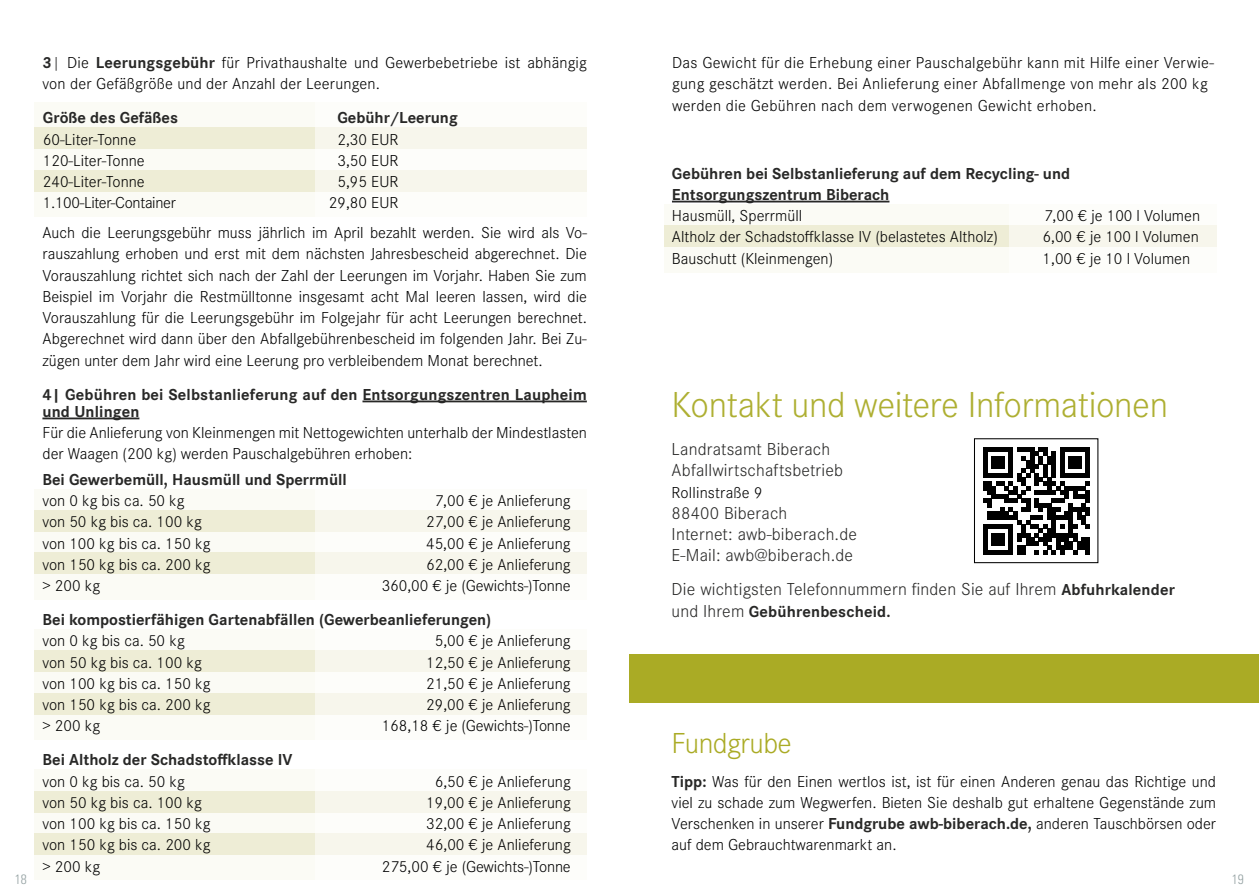
<style>
.page{position:relative;width:1259px;height:893px;background:#fff}
.page>*{position:absolute;margin:0;border:0;box-sizing:border-box;transform-origin:0 0}
.t1{font:300 37.5px "Corporate S";letter-spacing:-.01em;color:#aeaf32}
.t2{font:300 30px "Corporate S";letter-spacing:-.02em;color:#aaab25}
.t3{font:300 18px/21.3px "Corporate S";letter-spacing:.01em;color:#282827}
.t4{font:300 16.5px/21.3px "Corporate S";color:#000;text-align:justify}
.t5{font:700 16.5px/17px "Corporate S";color:#282827}
.t6{font:300 16.5px/21.3px "Corporate S";letter-spacing:.02em;color:#000}
.t7{font:300 16.5px "Corporate S";letter-spacing:-.02em;color:#000}
.t8{font:300 condensed 13.5px "Univers LT Std";color:#95a2a3}
.s1{font-weight:700;color:#282827}
.s2{color:#282827}
.s3{font-weight:700;font-size:16.5px}
.s4{font-weight:300;font-size:18px}
</style>
<div class="page">
<div style="left:630px;top:654px;width:629px;height:49px;background:#aaab25"></div>
<svg style="left:983px;top:447px;width:107px;height:107px"></svg>
<div style="left:974px;top:438px;width:124px;height:125px;border:1px solid #000"></div>
<div style="left:34px;top:770px;width:552px;height:110px;background:#fbfbf5"></div>
<div style="left:34px;top:791px;width:552px;height:21px;background:#eeedd6"></div>
<div style="left:34px;top:834px;width:552px;height:21px;background:#eeedd6"></div>
<div style="left:34px;top:629px;width:553px;height:111px;background:#fbfbf5"></div>
<div style="left:34px;top:651px;width:552px;height:21px;background:#eeedd6"></div>
<div style="left:34px;top:693px;width:552px;height:22px;background:#eeedd6"></div>
<div style="left:34px;top:489px;width:553px;height:111px;background:#fbfbf5"></div>
<div style="left:34px;top:510px;width:553px;height:21px;background:#eeedd6"></div>
<div style="left:34px;top:552px;width:553px;height:21px;background:#eeedd6"></div>
<div style="left:34px;top:102px;width:553px;height:115px;background:#fbfbf5"></div>
<div style="left:34px;top:128px;width:552px;height:21px;background:#eeedd6"></div>
<div style="left:34px;top:170px;width:552px;height:22px;background:#eeedd6"></div>
<hr style="left:362px;top:400px;width:225px;height:2px;background:#282827">
<hr style="left:42px;top:417px;width:97px;height:2px;background:#282827">
<div style="left:315px;top:98px;width:279px;height:119px;background:linear-gradient(to right,#fbfaf4,#fbfbf6)"></div>
<div style="left:315px;top:480px;width:302px;height:124px;background:linear-gradient(to right,#fafaf4,#fcfcf9)"></div>
<div style="left:315px;top:629px;width:302px;height:260px;background:linear-gradient(to right,#fbfaf4,#fdfcf9)"></div>
<div style="left:663px;top:204px;width:553px;height:68px;background:#fbfbf5"></div>
<div style="left:663px;top:225px;width:553px;height:22px;background:#eeedd6"></div>
<div style="left:1009px;top:191px;width:241px;height:124px;background:linear-gradient(to bottom,#fcfbf7,#fffffe)"></div>
<hr style="left:672px;top:201px;width:217px;height:1px;background:#282827">
<p class="t4" style="left:43px;top:52px;width:546px"><span class="s1">3</span><span class="s2">|</span> Die <span class="s1">Leerungsgebühr</span> für Privathaushalte und Gewerbebetriebe ist abhängig von der Gefäßgröße und der Anzahl der Leerungen.</p>
<p class="t5" style="left:43px;top:110px;width:137px">Größe des Gefäßes</p>
<p class="t5" style="left:337px;top:110px;width:122px">Gebühr/Leerung</p>
<p class="t4" style="left:43px;top:129px;width:95px">60-Liter-Tonne</p>
<p class="t4" style="left:337px;top:129px;width:62px">2,30 EUR</p>
<p class="t4" style="left:43px;top:150px;width:103px">120-Liter-Tonne</p>
<p class="t4" style="left:337px;top:150px;width:62px">3,50 EUR</p>
<p class="t4" style="left:43px;top:171px;width:103px">240-Liter-Tonne</p>
<p class="t4" style="left:337px;top:171px;width:62px">5,95 EUR</p>
<p class="t7" style="left:43px;top:194px;width:134px">1.100-Liter-Container</p>
<p class="t4" style="left:329px;top:192px;width:71px">29,80 EUR</p>
<p class="t4" style="left:43px;top:222px;width:546px">Auch die Leerungsgebühr muss jährlich im April bezahlt werden. Sie wird als Vo&shy;rauszahlung erhoben und erst mit dem nächsten Jahresbescheid abgerechnet. Die Vorauszahlung richtet sich nach der Zahl der Leerungen im Vorjahr. Haben Sie zum Beispiel im Vorjahr die Restmülltonne insgesamt acht Mal leeren lassen, wird die Vorauszahlung für die Leerungsgebühr im Folgejahr für acht Leerungen berechnet.<br>Abgerechnet wird dann über den Abfallgebührenbescheid im folgenden Jahr. Bei Zu&shy;zügen unter dem Jahr wird eine Leerung pro verbleibendem Monat berechnet.</p>
<p class="t6" style="left:672px;top:52px;width:543px">Das Gewicht für die Erhebung einer Pauschalgebühr kann mit Hilfe einer Verwie&shy;gung geschätzt werden. Bei Anlieferung einer Abfallmenge von mehr als 200 kg werden die Gebühren nach dem verwogenen Gewicht erhoben.</p>
<p class="t5" style="left:672px;top:163px;width:400px;line-height:21.3px">Gebühren bei Selbstanlieferung auf dem Recycling- und<br>Entsorgungszentrum Biberach</p>
<p class="t4" style="left:672px;top:205px;width:132px">Hausmüll, Sperrmüll</p>
<p class="t4" style="left:1044px;top:205px;width:158px">7,00 € je 100 l Volumen</p>
<p class="t4" style="left:672px;top:226px;width:327px">Altholz der Schadstoffklasse IV (belastetes Altholz)</p>
<p class="t4" style="left:1042px;top:226px;width:158px">6,00 € je 100 l Volumen</p>
<p class="t4" style="left:672px;top:248px;width:163px">Bauschutt (Kleinmengen)</p>
<p class="t4" style="left:1042px;top:248px;width:149px">1,00 € je 10 l Volumen</p>
<p class="t5" style="left:42px;top:386px;width:546px">4| Gebühren bei Selbstanlieferung auf den Entsorgungszentren Laupheim und Unlingen</p>
<p class="t4" style="left:43px;top:422px;width:546px">Für die Anlieferung von Kleinmengen mit Nettogewichten unterhalb der Mindestlasten der Waagen (200 kg) werden Pauschalgebühren erhoben:</p>
<h1 class="t1" style="left:671px;top:383px;width:498px">Kontakt und weitere Informationen</h1>
<p class="t3" style="left:671px;top:439px;width:173px">Landratsamt Biberach<br>Abfallwirtschaftsbetrieb</p>
<p class="t4" style="left:671px;top:482px;width:92px">Rollinstraße 9</p>
<p class="t3" style="left:671px;top:502px;width:187px">88400 Biberach<br>Internet: awb-biberach.de<br>E-Mail: awb@biberach.de</p>
<p class="t3" style="left:671px;top:579px;width:505px">Die wichtigsten Telefonnummern finden Sie auf Ihrem <span class="s3">Abfuhrkalender</span></p>
<p class="t5" style="left:671px;top:603px;width:220px"><span class="s4">und Ihrem</span> Gebührenbescheid.</p>
<p class="t5" style="left:42px;top:471px;width:306px">Bei Gewerbemüll, Hausmüll und Sperrmüll</p>
<p class="t4" style="left:42px;top:490px;width:144px">von 0 kg bis ca. 50 kg</p>
<p class="t4" style="left:435px;top:490px;width:137px">7,00 € je Anlieferung</p>
<p class="t4" style="left:42px;top:511px;width:161px">von 50 kg bis ca. 100 kg</p>
<p class="t4" style="left:426px;top:511px;width:146px">27,00 € je Anlieferung</p>
<p class="t4" style="left:42px;top:533px;width:169px">von 100 kg bis ca. 150 kg</p>
<p class="t4" style="left:426px;top:533px;width:146px">45,00 € je Anlieferung</p>
<p class="t4" style="left:42px;top:554px;width:169px">von 150 kg bis ca. 200 kg</p>
<p class="t4" style="left:426px;top:554px;width:146px">62,00 € je Anlieferung</p>
<p class="t4" style="left:42px;top:575px;width:59px">&gt; 200 kg</p>
<p class="t4" style="left:382px;top:575px;width:190px">360,00 € je (Gewichts-)Tonne</p>
<p class="t5" style="left:42px;top:612px;width:450px">Bei kompostierfähigen Gartenabfällen (Gewerbeanlieferungen)</p>
<p class="t4" style="left:42px;top:630px;width:144px">von 0 kg bis ca. 50 kg</p>
<p class="t4" style="left:435px;top:630px;width:137px">5,00 € je Anlieferung</p>
<p class="t4" style="left:42px;top:652px;width:161px">von 50 kg bis ca. 100 kg</p>
<p class="t4" style="left:426px;top:652px;width:146px">12,50 € je Anlieferung</p>
<p class="t4" style="left:42px;top:673px;width:169px">von 100 kg bis ca. 150 kg</p>
<p class="t4" style="left:426px;top:673px;width:146px">21,50 € je Anlieferung</p>
<p class="t4" style="left:43px;top:694px;width:169px">von 150 kg bis ca. 200 kg</p>
<p class="t4" style="left:426px;top:694px;width:146px">29,00 € je Anlieferung</p>
<p class="t4" style="left:43px;top:715px;width:59px">&gt; 200 kg</p>
<p class="t4" style="left:382px;top:715px;width:190px">168,18 € je (Gewichts-)Tonne</p>
<p class="t5" style="left:43px;top:752px;width:252px">Bei Altholz der Schadstoffklasse IV</p>
<p class="t4" style="left:43px;top:771px;width:144px">von 0 kg bis ca. 50 kg</p>
<p class="t4" style="left:435px;top:771px;width:137px">6,50 € je Anlieferung</p>
<p class="t4" style="left:43px;top:792px;width:161px">von 50 kg bis ca. 100 kg</p>
<p class="t4" style="left:426px;top:792px;width:146px">19,00 € je Anlieferung</p>
<p class="t4" style="left:43px;top:813px;width:169px">von 100 kg bis ca. 150 kg</p>
<p class="t4" style="left:426px;top:813px;width:146px">32,00 € je Anlieferung</p>
<p class="t4" style="left:43px;top:834px;width:169px">von 150 kg bis ca. 200 kg</p>
<p class="t4" style="left:426px;top:834px;width:146px">46,00 € je Anlieferung</p>
<p class="t4" style="left:43px;top:856px;width:59px">&gt; 200 kg</p>
<p class="t4" style="left:382px;top:856px;width:190px">275,00 € je (Gewichts-)Tonne</p>
<h2 class="t2" style="left:671px;top:726px;width:122px">Fundgrube</h2>
<p class="t4" style="left:671px;top:771px;width:546px"><span class="s1">Tipp:</span> Was für den Einen wertlos ist, ist für einen Anderen genau das Richtige und viel zu schade zum Wegwerfen. Bieten Sie deshalb gut erhaltene Gegenstände zum Verschenken in unserer <span class="s1">Fundgrube awb-biberach.de,</span> anderen Tauschbörsen oder auf dem Gebrauchtwarenmarkt an.</p>
<p class="t8" style="left:15px;top:872px;width:13px">18</p>
<p class="t8" style="left:1231px;top:872px;width:13px">19</p>
</div>
